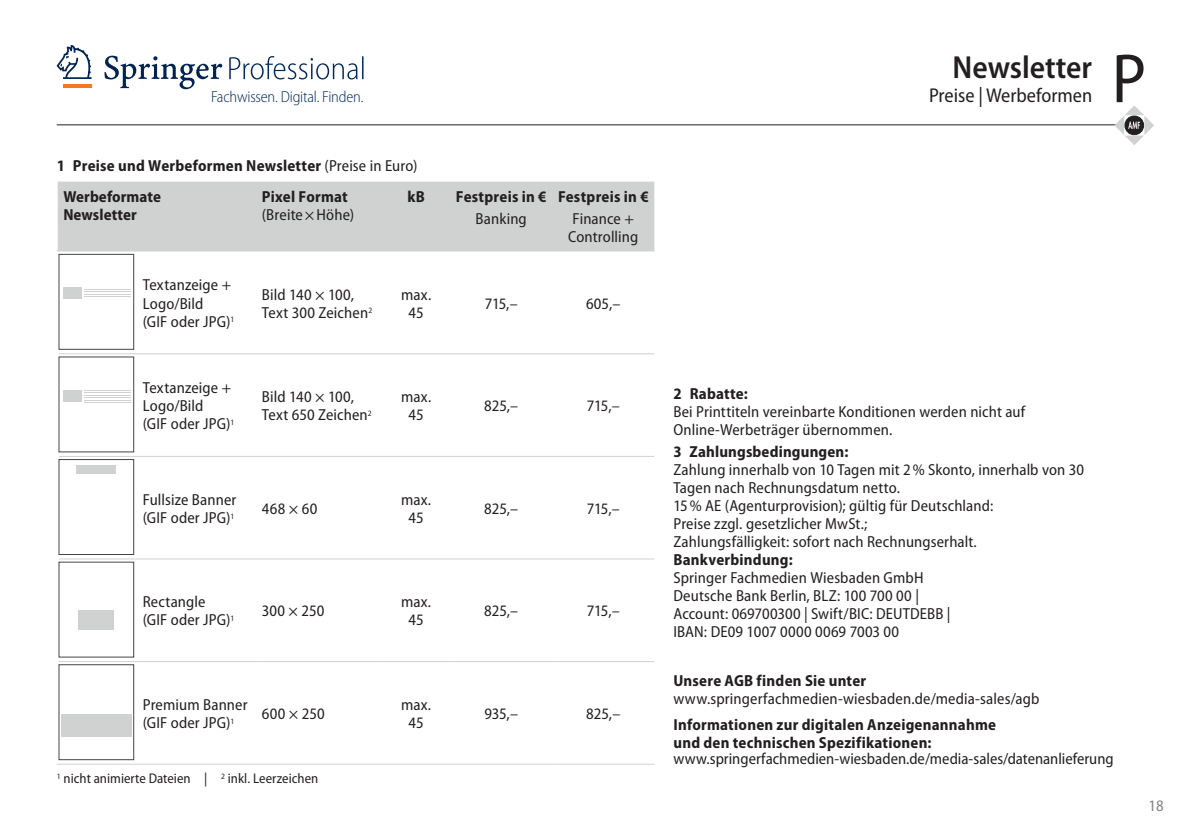
<style>
.page{position:relative;width:1191px;height:840px;background:#fff}
.page>*{position:absolute;margin:0;border:0;box-sizing:border-box;transform-origin:0 0}
.t1{font:semi-condensed 70px "Myriad Pro";color:#231f20}
.t2{font:600 semi-condensed 32px "Myriad Pro";color:#231f20}
.t3{font:semi-condensed 20px "Myriad Pro";color:#231f20}
.t4{font:semi-condensed 16px/18px "Myriad Pro";letter-spacing:.01em;color:#231f20}
.t5{font:700 semi-condensed 16px/18px "Myriad Pro";letter-spacing:.015em;color:#231f20}
.t6{font:300 semi-condensed 16px "Myriad Pro";letter-spacing:-.01em;color:#00285b}
.t7{font:semi-condensed 16px "Myriad Pro";color:#808285}
.t8{font:semi-condensed 14px "Myriad Pro";color:#231f20}
.s1{font-weight:400}
</style>
<div class="page">
<hr style="left:57px;top:124px;width:1062px;height:1px;background:#231f20">
<svg style="left:1114px;top:105px;width:40px;height:40px"></svg>
<div style="left:58px;top:181px;width:596px;height:69px;background:#cfd2d0"></div>
<hr style="left:59px;top:353px;width:78px;height:1px;background:#cfd2d0">
<hr style="left:137px;top:353px;width:119px;height:1px;background:#cfd2d0">
<hr style="left:256px;top:353px;width:126px;height:1px;background:#cfd2d0">
<hr style="left:382px;top:353px;width:68px;height:1px;background:#cfd2d0">
<hr style="left:450px;top:353px;width:102px;height:1px;background:#cfd2d0">
<hr style="left:552px;top:353px;width:102px;height:1px;background:#cfd2d0">
<hr style="left:59px;top:456px;width:78px;height:1px;background:#cfd2d0">
<hr style="left:137px;top:456px;width:119px;height:1px;background:#cfd2d0">
<hr style="left:256px;top:456px;width:126px;height:1px;background:#cfd2d0">
<hr style="left:382px;top:456px;width:68px;height:1px;background:#cfd2d0">
<hr style="left:450px;top:456px;width:102px;height:1px;background:#cfd2d0">
<hr style="left:552px;top:456px;width:102px;height:1px;background:#cfd2d0">
<hr style="left:59px;top:558px;width:78px;height:1px;background:#cfd2d0">
<hr style="left:137px;top:558px;width:119px;height:1px;background:#cfd2d0">
<hr style="left:256px;top:558px;width:126px;height:1px;background:#cfd2d0">
<hr style="left:382px;top:558px;width:68px;height:1px;background:#cfd2d0">
<hr style="left:450px;top:558px;width:102px;height:1px;background:#cfd2d0">
<hr style="left:552px;top:558px;width:102px;height:1px;background:#cfd2d0">
<hr style="left:59px;top:660px;width:78px;height:1px;background:#cfd2d0">
<hr style="left:137px;top:660px;width:119px;height:1px;background:#cfd2d0">
<hr style="left:256px;top:660px;width:126px;height:1px;background:#cfd2d0">
<hr style="left:382px;top:660px;width:68px;height:1px;background:#cfd2d0">
<hr style="left:450px;top:660px;width:102px;height:1px;background:#cfd2d0">
<hr style="left:552px;top:660px;width:102px;height:1px;background:#cfd2d0">
<hr style="left:256px;top:250px;width:126px;height:1px;background:#cfd2d0">
<hr style="left:382px;top:250px;width:68px;height:1px;background:#cfd2d0">
<hr style="left:450px;top:250px;width:102px;height:1px;background:#cfd2d0">
<hr style="left:552px;top:250px;width:102px;height:1px;background:#cfd2d0">
<hr style="left:552px;top:763px;width:102px;height:1px;background:#cfd2d0">
<hr style="left:57px;top:763px;width:80px;height:1px;background:#cfd2d0">
<hr style="left:137px;top:763px;width:119px;height:1px;background:#cfd2d0">
<hr style="left:256px;top:763px;width:126px;height:1px;background:#cfd2d0">
<hr style="left:382px;top:763px;width:68px;height:1px;background:#cfd2d0">
<hr style="left:450px;top:763px;width:102px;height:1px;background:#cfd2d0">
<hr style="left:57px;top:250px;width:80px;height:1px;background:#cfd2d0">
<hr style="left:137px;top:250px;width:119px;height:1px;background:#cfd2d0">
<div style="left:63px;top:287px;width:18px;height:11px;background:#cfd2d0"></div>
<div style="left:59px;top:254px;width:75px;height:95px;border:1px solid #454545"></div>
<hr style="left:85px;top:291px;width:46px;height:1px;background:#cfd2d0">
<hr style="left:85px;top:294px;width:46px;height:1px;background:#cfd2d0">
<hr style="left:85px;top:296px;width:46px;height:1px;background:#cfd2d0">
<hr style="left:85px;top:289px;width:46px;height:1px;background:#cfd2d0">
<div style="left:63px;top:389px;width:18px;height:12px;background:#cfd2d0"></div>
<hr style="left:85px;top:390px;width:46px;height:1px;background:#cfd2d0">
<hr style="left:85px;top:399px;width:46px;height:1px;background:#cfd2d0">
<hr style="left:85px;top:392px;width:46px;height:1px;background:#cfd2d0">
<hr style="left:85px;top:402px;width:46px;height:1px;background:#cfd2d0">
<hr style="left:85px;top:394px;width:46px;height:1px;background:#cfd2d0">
<hr style="left:85px;top:397px;width:46px;height:1px;background:#cfd2d0">
<div style="left:76px;top:465px;width:40px;height:8px;background:#cfd2d0"></div>
<div style="left:59px;top:459px;width:75px;height:95px;border:1px solid #454545"></div>
<div style="left:79px;top:609px;width:35px;height:20px;background:#cfd2d0"></div>
<div style="left:61px;top:713px;width:71px;height:23px;background:#cfd2d0"></div>
<div style="left:59px;top:664px;width:75px;height:95px;border:1px solid #454545"></div>
<svg style="left:229px;top:56px;width:134px;height:23px"></svg>
<svg style="left:104px;top:56px;width:118px;height:33px"></svg>
<hr style="left:63px;top:84px;width:28px;height:4px;background:#f47921">
<svg style="left:57px;top:45px;width:35px;height:34px"></svg>
<p class="t6" style="left:211px;top:88px;width:154px">Fachwissen. Digital. Finden.</p>
<p class="t5" style="left:63px;top:150px;width:355px;line-height:31.2px;text-indent:-7px">1 Preise und Werbeformen Newsletter <span class="s1">(Preise in Euro)<br></span>Werbeformate</p>
<p class="t5" style="left:63px;top:206px;width:75px">Newsletter</p>
<p class="t5" style="left:262px;top:188px;width:87px">Pixel Format</p>
<p class="t4" style="left:262px;top:206px;width:94px">(Breite×Höhe)</p>
<p class="t5" style="left:407px;top:188px;width:19px">kB</p>
<p class="t5" style="left:456px;top:188px;width:92px">Festpreis in €</p>
<p class="t4" style="left:475px;top:210px;width:53px">Banking</p>
<p class="t5" style="left:558px;top:188px;width:92px">Festpreis in €</p>
<p class="t4" style="left:568px;top:210px;width:72px">Finance +<br>Controlling</p>
<p class="t4" style="left:143px;top:276px;width:93px">Textanzeige +<br>Logo/Bild<br>(GIF oder JPG)<sup>1</sup></p>
<p class="t4" style="left:262px;top:285px;width:112px">Bild 140 × 100,<br>Text 300 Zeichen<sup>2</sup></p>
<p class="t4" style="left:401px;top:285px;width:32px;text-align:center">max.<br>45</p>
<p class="t4" style="left:484px;top:294px;width:35px">715,–</p>
<p class="t4" style="left:586px;top:294px;width:36px">605,–</p>
<p class="t4" style="left:143px;top:379px;width:93px">Textanzeige +<br>Logo/Bild<br>(GIF oder JPG)<sup>1</sup></p>
<p class="t4" style="left:262px;top:388px;width:111px">Bild 140 × 100,<br>Text 650 Zeichen<sup>2</sup></p>
<p class="t4" style="left:401px;top:388px;width:32px;text-align:center">max.<br>45</p>
<p class="t4" style="left:484px;top:397px;width:36px">825,–</p>
<p class="t4" style="left:587px;top:397px;width:35px">715,–</p>
<p class="t4" style="left:143px;top:490px;width:95px">Fullsize Banner (GIF oder JPG)<sup>1</sup></p>
<p class="t4" style="left:262px;top:499px;width:57px">468 × 60</p>
<p class="t4" style="left:401px;top:490px;width:32px;text-align:center">max.<br>45</p>
<p class="t4" style="left:484px;top:499px;width:36px">825,–</p>
<p class="t4" style="left:587px;top:499px;width:35px">715,–</p>
<p class="t4" style="left:143px;top:593px;width:93px">Rectangle<br>(GIF oder JPG)<sup>1</sup></p>
<p class="t4" style="left:262px;top:602px;width:64px">300 × 250</p>
<p class="t4" style="left:401px;top:593px;width:32px;text-align:center">max.<br>45</p>
<p class="t4" style="left:484px;top:602px;width:36px">825,–</p>
<p class="t4" style="left:587px;top:602px;width:35px">715,–</p>
<p class="t4" style="left:143px;top:695px;width:106px">Premium Banner (GIF oder JPG)<sup>1</sup></p>
<p class="t4" style="left:262px;top:704px;width:64px">600 × 250</p>
<p class="t4" style="left:401px;top:695px;width:32px;text-align:center">max.<br>45</p>
<p class="t4" style="left:484px;top:704px;width:35px">935,–</p>
<p class="t4" style="left:586px;top:704px;width:36px">825,–</p>
<p class="t8" style="left:57px;top:770px;width:263px"><sup>1</sup> nicht animierte Dateien | <sup>2</sup> inkl. Leerzeichen</p>
<h2 class="t2" style="left:952px;top:50px;width:141px">Newsletter</h2>
<p class="t3" style="left:929px;top:85px;width:165px">Preise | Werbeformen</p>
<h1 class="t1" style="left:1111px;top:41px;width:36px">P</h1>
<p class="t5" style="left:673px;top:384px;width:76px">2 Rabatte:</p>
<p class="t4" style="left:673px;top:402px;width:353px">Bei Printtiteln vereinbarte Konditionen werden nicht auf<br>Online-Werbeträger übernommen.</p>
<p class="t5" style="left:673px;top:442px;width:176px">3 Zahlungsbedingungen:</p>
<p class="t4" style="left:673px;top:460px;width:412px">Zahlung innerhalb von 10 Tagen mit 2% Skonto, innerhalb von 30<br>Tagen nach Rechnungsdatum netto.<br>15% AE (Agenturprovision); gültig für Deutschland:<br>Preise zzgl. gesetzlicher MwSt.;<br>Zahlungsfälligkeit: sofort nach Rechnungserhalt.</p>
<p class="t5" style="left:673px;top:550px;width:121px">Bankverbindung:</p>
<p class="t4" style="left:673px;top:568px;width:279px">Springer Fachmedien Wiesbaden GmbH Deutsche Bank Berlin, BLZ: 100 700 00 | Account: 069700300 | Swift/BIC: DEUTDEBB | IBAN: DE09 1007 0000 0069 7003 00</p>
<p class="t5" style="left:673px;top:671px;width:194px">Unsere AGB finden Sie unter</p>
<p class="t4" style="left:673px;top:689px;width:367px">www.springerfachmedien-wiesbaden.de/media-sales/agb</p>
<p class="t5" style="left:673px;top:715px;width:324px">Informationen zur digitalen Anzeigenannahme und den technischen Spezifikationen:</p>
<p class="t4" style="left:673px;top:750px;width:442px">www.springerfachmedien-wiesbaden.de/media-sales/datenanlieferung</p>
<p class="t7" style="left:1148px;top:797px;width:17px">18</p>
</div>
